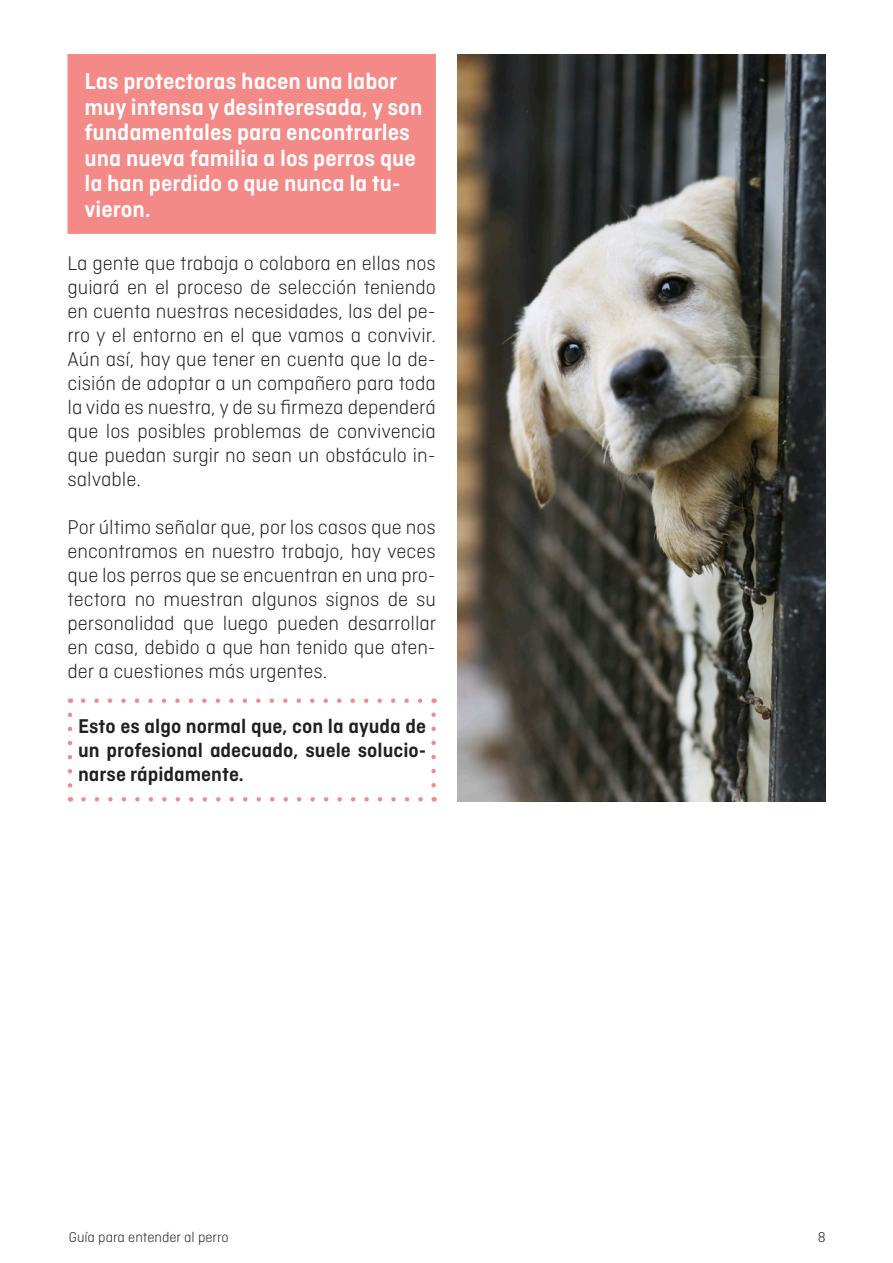
<style>
.page{position:relative;width:893px;height:1263px;background:#fff}
.page>*{position:absolute;margin:0;border:0;box-sizing:border-box;transform-origin:0 0}
.t1{font:600 24px/25.5px "Ciutadella";color:#fff}
.t2{font:300 21px/24px "Ciutadella";color:#231f20;text-align:justify}
.t3{font:600 21px/24px "Ciutadella";color:#231f20;text-align:justify}
.t4{font:300 15px "Ciutadella";color:#231f20}
</style>
<div class="page">
<div style="left:68px;top:54px;width:368px;height:180px;background:#f38a87;border:2px solid #f38a87"></div>
<svg style="left:83px;top:797px;width:340px;height:4px"></svg>
<svg style="left:81px;top:698px;width:339px;height:5px"></svg>
<svg style="left:68px;top:715px;width:4px;height:86px"></svg>
<svg style="left:431px;top:698px;width:5px;height:87px"></svg>
<img style="left:457px;top:54px;width:368px;height:747px">
<p class="t1" style="left:84px;top:69px;width:339px">Las protectoras hacen una labor muy intensa y desinteresada, y son fundamentales para encontrarles una nueva familia a los perros que la han perdido o que nunca la tu&shy;vieron.</p>
<p class="t2" style="left:68px;top:252px;width:370px">La gente que trabaja o colabora en ellas nos guiará en el proceso de selección teniendo en cuenta nuestras necesidades, las del pe&shy;rro y el entorno en el que vamos a convivir.<br>Aún así, hay que tener en cuenta que la de&shy;cisión de adoptar a un compañero para toda la vida es nuestra, y de su firmeza dependerá que los posibles problemas de convivencia que puedan surgir no sean un obstáculo in&shy;salvable.</p>
<p class="t2" style="left:68px;top:516px;width:370px">Por último señalar que, por los casos que nos encontramos en nuestro trabajo, hay veces que los perros que se encuentran en una pro&shy;tectora no muestran algunos signos de su personalidad que luego pueden desarrollar en casa, debido a que han tenido que aten&shy;der a cuestiones más urgentes.</p>
<p class="t3" style="left:78px;top:714px;width:350px">Esto es algo normal que, con la ayuda de un profesional adecuado, suele solucio&shy;narse rápidamente.</p>
<p class="t4" style="left:69px;top:1230px;width:161px">Guía para entender al perro</p>
<p class="t4" style="left:818px;top:1230px;width:9px">8</p>
</div>
